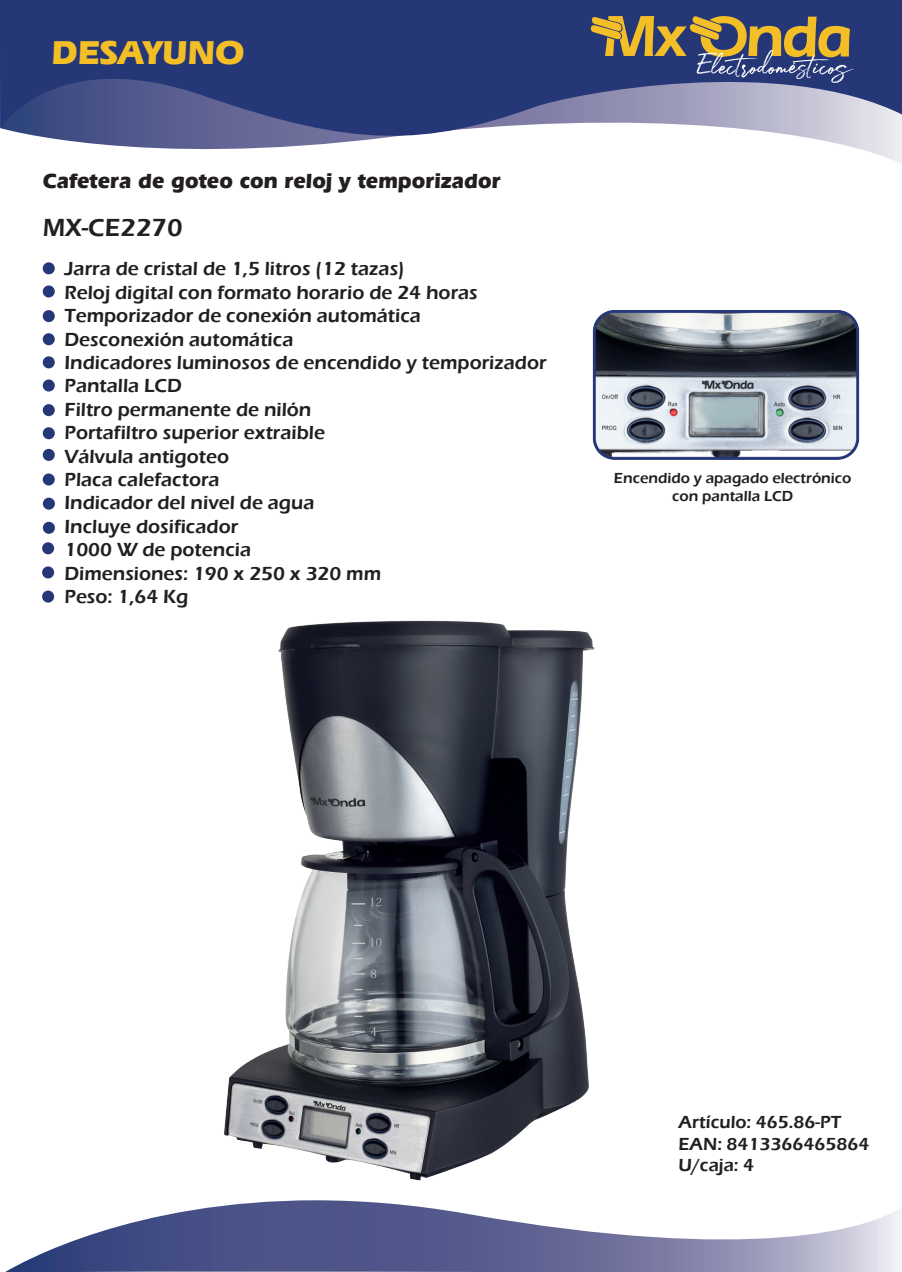
<style>
.page{position:relative;width:902px;height:1272px;background:#fff}
.page>*{position:absolute;margin:0;border:0;box-sizing:border-box;transform-origin:0 0}
.t1{font:700 34.8px "Eras IT Cby BT";color:#f4bf26}
.t2{font:600 25.5px "Eras ITC";color:#231f20}
.t3{font:700 21.45px "Eras IT Cby BT";color:#231f20}
.t4{font:600 19.5px/23.4px "Eras ITC";color:#231f20}
.t5{font:600 18px/21.6px "Eras ITC";color:#231f20}
.t6{font:600 15px/18px "Eras ITC";color:#231f20;text-align:center}
</style>
<div class="page">
<svg style="left:0;top:0;width:901px;height:148px;fill:#263778"></svg>
<div style="left:43px;top:262px;width:12px;height:12px;background:#263778;border-radius:50%"></div>
<div style="left:43px;top:285px;width:12px;height:12px;background:#263778;border-radius:50%"></div>
<div style="left:43px;top:310px;width:12px;height:12px;background:#263778;border-radius:50%"></div>
<div style="left:43px;top:333px;width:12px;height:12px;background:#263778;border-radius:50%"></div>
<div style="left:43px;top:356px;width:12px;height:12px;background:#263778;border-radius:50%"></div>
<div style="left:43px;top:379px;width:12px;height:12px;background:#263778;border-radius:50%"></div>
<div style="left:43px;top:404px;width:12px;height:12px;background:#263778;border-radius:50%"></div>
<div style="left:43px;top:427px;width:12px;height:12px;background:#263778;border-radius:50%"></div>
<div style="left:43px;top:449px;width:12px;height:12px;background:#263778;border-radius:50%"></div>
<div style="left:43px;top:473px;width:12px;height:12px;background:#263778;border-radius:50%"></div>
<div style="left:43px;top:497px;width:12px;height:12px;background:#263778;border-radius:50%"></div>
<div style="left:43px;top:522px;width:12px;height:12px;background:#263778;border-radius:50%"></div>
<div style="left:42px;top:542px;width:12px;height:12px;background:#263778;border-radius:50%"></div>
<div style="left:42px;top:566px;width:12px;height:12px;background:#263778;border-radius:50%"></div>
<div style="left:42px;top:590px;width:12px;height:12px;background:#263778;border-radius:50%"></div>
<svg style="left:7px;top:1208px;width:894px;height:63px"></svg>
<svg style="left:590px;top:16px;width:264px;height:67px"></svg>
<img style="left:188px;top:620px;width:451px;height:599px">
<img style="left:592px;top:310px;width:268px;height:149px">
<h1 class="t1" style="left:52px;top:31px;width:194px">DESAYUNO</h1>
<p class="t3" style="left:43px;top:168px;width:459px">Cafetera de goteo con reloj y temporizador</p>
<h2 class="t2" style="left:43px;top:213px;width:141px">MX-CE2270</h2>
<p class="t4" style="left:64px;top:257px;width:483px">Jarra de cristal de 1,5 litros (12 tazas)<br>Reloj digital con formato horario de 24 horas<br>Temporizador de conexión automática<br>Desconexión automática<br>Indicadores luminosos de encendido y temporizador<br>Pantalla LCD<br>Filtro permanente de nilón<br>Portafiltro superior extraible<br>Válvula antigoteo<br>Placa calefactora<br>Indicador del nivel de agua<br>Incluye dosificador<br>1000 W de potencia<br>Dimensiones: 190 x 250 x 320 mm<br>Peso: 1,64 Kg</p>
<p class="t6" style="left:614px;top:469px;width:239px">Encendido y apagado electrónico con pantalla LCD</p>
<p class="t5" style="left:678px;top:1111px;width:192px">Artículo: 465.86-PT<br>EAN: 8413366465864<br>U/caja: 4</p>
</div>
